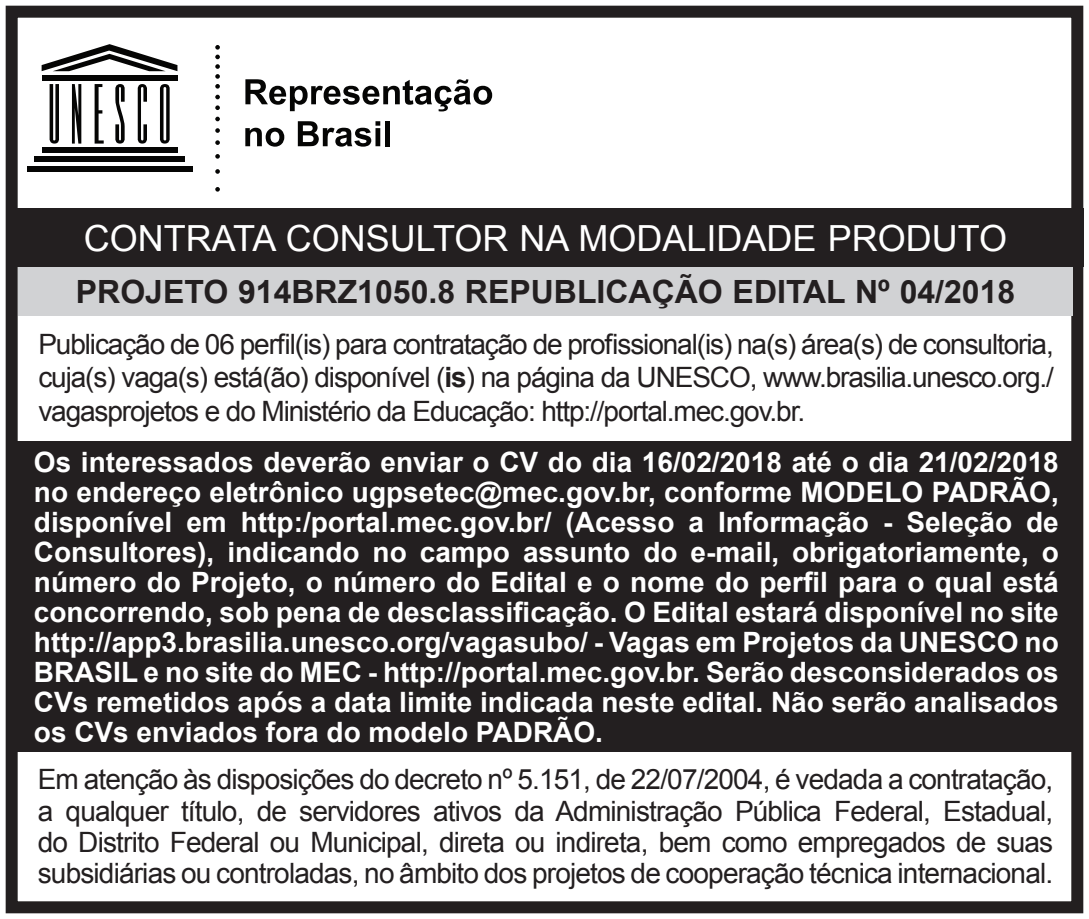
<style>
.page{position:relative;width:1089px;height:919px;background:#fff}
.page>*{position:absolute;margin:0;border:0;box-sizing:border-box;transform-origin:0 0}
.t1{font:36px "Arial";color:#fff}
.t2{font:700 32px "Arial";color:#231f20}
.t3{font:700 28px/30px "Arial";color:#fff;text-align:justify}
.t4{font:28px/31.2px "Arial";letter-spacing:-.035em;color:#231f20;text-align:justify}
.s1{font-weight:700}
</style>
<div class="page">
<svg style="left:215px;top:45px;width:5px;height:44px"></svg>
<svg style="left:215px;top:95px;width:5px;height:4px"></svg>
<svg style="left:215px;top:105px;width:5px;height:5px"></svg>
<svg style="left:215px;top:117px;width:5px;height:4px"></svg>
<svg style="left:215px;top:128px;width:5px;height:5px"></svg>
<svg style="left:215px;top:140px;width:5px;height:5px"></svg>
<svg style="left:215px;top:154px;width:5px;height:5px"></svg>
<svg style="left:215px;top:169px;width:5px;height:5px"></svg>
<svg style="left:215px;top:187px;width:5px;height:5px"></svg>
<div style="left:42px;top:147px;width:135px;height:5px;background:#050504"></div>
<div style="left:34px;top:156px;width:151px;height:6px;background:#050504"></div>
<div style="left:27px;top:166px;width:165px;height:6px;background:#050504"></div>
<div style="left:42px;top:75px;width:135px;height:6px;background:#050504"></div>
<svg style="left:42px;top:44px;width:135px;height:27px"></svg>
<svg style="left:50px;top:84px;width:9px;height:59px"></svg>
<svg style="left:72px;top:84px;width:9px;height:59px"></svg>
<svg style="left:95px;top:84px;width:9px;height:59px"></svg>
<svg style="left:138px;top:84px;width:9px;height:59px"></svg>
<svg style="left:160px;top:84px;width:10px;height:59px"></svg>
<svg style="left:115px;top:84px;width:10px;height:59px"></svg>
<svg style="left:245px;top:79px;width:247px;height:32px"></svg>
<svg style="left:245px;top:128px;width:39px;height:19px"></svg>
<svg style="left:298px;top:121px;width:82px;height:26px"></svg>
<div style="left:385px;top:121px;width:5px;height:25px;background:#050504"></div>
<div style="left:6px;top:6px;width:1077px;height:907px;border:12px solid #231f20"></div>
<div style="left:12px;top:441px;width:1069px;height:311px;background:#231f20"></div>
<div style="left:19px;top:267px;width:1053px;height:48px;background:#d1d2d4"></div>
<div style="left:8px;top:208px;width:1075px;height:59px;background:#231f20"></div>
<p class="t1" style="left:84px;top:214px;width:924px">CONTRATA CONSULTOR NA MODALIDADE PRODUTO</p>
<p class="t2" style="left:76px;top:270px;width:941px">PROJETO 914BRZ1050.8 REPUBLICAÇÃO EDITAL Nº 04/2018</p>
<p class="t4" style="left:38px;top:327px;width:1017px;line-height:33.6px">Publicação de 06 perfil(is) para contratação de profissional(is) na(s) área(s) de consultoria, cuja(s) vaga(s) está(ão) disponível (<span class="s1">is</span>) na página da UNESCO, www.brasilia.unesco.org./ vagasprojetos e do Ministério da Educação: http://portal.mec.gov.br.</p>
<p class="t3" style="left:34px;top:447px;width:1026px">Os interessados deverão enviar o CV do dia 16/02/2018 até o dia 21/02/2018 no endereço eletrônico ugpsetec@mec.gov.br, conforme MODELO PADRÃO, disponível em http:/portal.mec.gov.br/ (Acesso a Informação - Seleção de Consultores), indicando no campo assunto do e-mail, obrigatoriamente, o número do Projeto, o número do Edital e o nome do perfil para o qual está concorrendo, sob pena de desclassificação. O Edital estará disponível no site http://app3.brasilia.unesco.org/vagasubo/ - Vagas em Projetos da UNESCO no BRASIL e no site do MEC - http://portal.mec.gov.br. Serão desconsiderados os CVs remetidos após a data limite indicada neste edital. Não serão analisados os CVs enviados fora do modelo PADRÃO.</p>
<p class="t4" style="left:38px;top:764px;width:1017px">Em atenção às disposições do decreto nº 5.151, de 22/07/2004, é vedada a contratação, a qualquer título, de servidores ativos da Administração Pública Federal, Estadual, do Distrito Federal ou Municipal, direta ou indireta, bem como empregados de suas subsidiárias ou controladas, no âmbito dos projetos de cooperação técnica internacional.</p>
</div>
